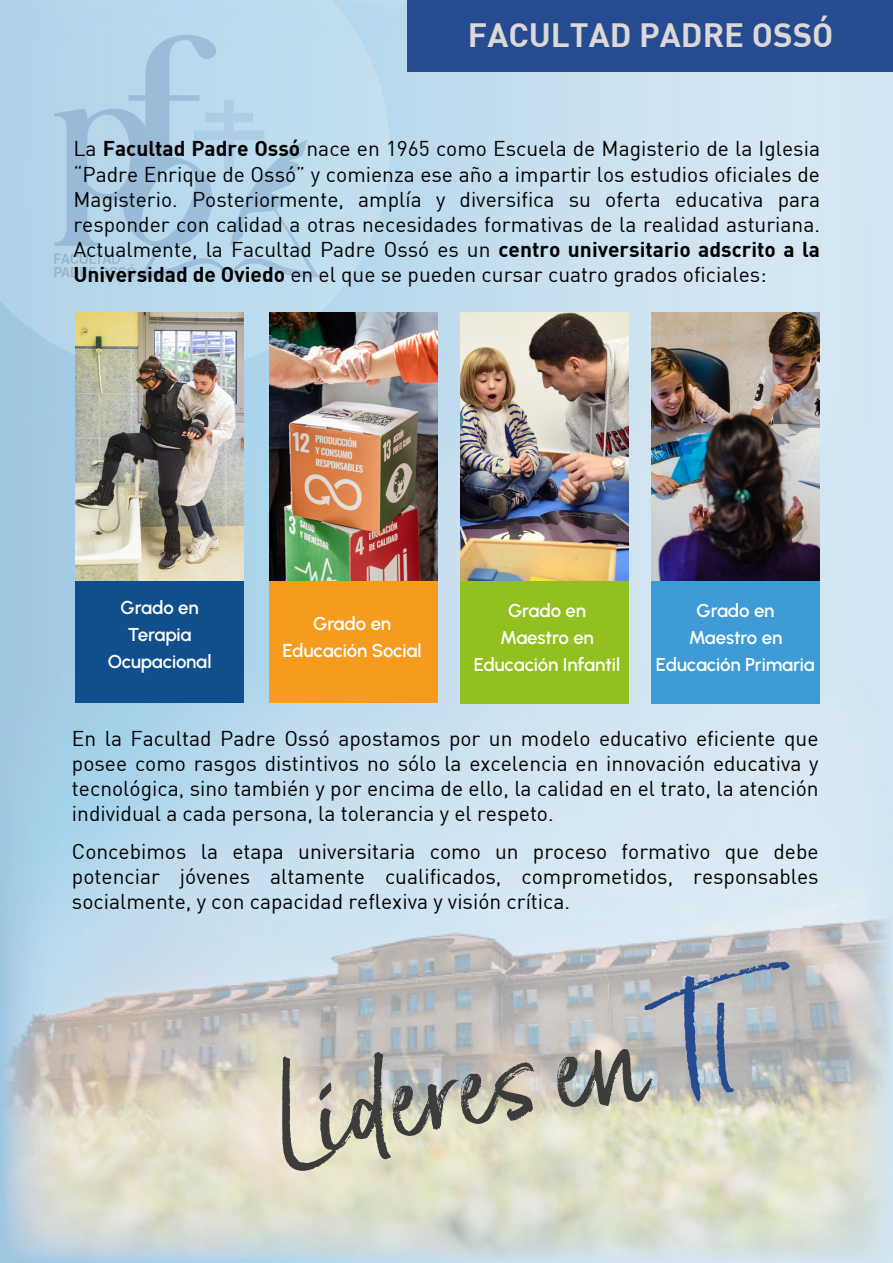
<style>
.page{position:relative;width:893px;height:1263px;background:#fff}
.page>*{position:absolute;margin:0;border:0;box-sizing:border-box;transform-origin:0 0}
.t1{font:700 33px "DIN";color:#dcd8d7}
.t2{font:21px/25.2px "DIN";color:#000;text-align:justify}
.t3{font:600 18.6px/26.8px "Urbanist";letter-spacing:-.01em;color:#fff;text-align:center}
.s1{font-weight:700}
</style>
<div class="page">
<img style="left:0;top:0;width:893px;height:1263px">
<svg style="left:0;top:0;width:390px;height:374px;background:#b7d7ea"></svg>
<svg style="left:54px;top:35px;width:265px;height:243px;background:#b1d1e7"></svg>
<div style="left:460px;top:579px;width:169px;height:124px;background:#92c01f"></div>
<div style="left:651px;top:579px;width:169px;height:124px;background:#3f9bd6"></div>
<div style="left:76px;top:578px;width:168px;height:124px;background:#104f8b"></div>
<img style="left:460px;top:312px;width:169px;height:269px">
<img style="left:76px;top:312px;width:168px;height:269px">
<img style="left:651px;top:312px;width:169px;height:269px">
<svg style="left:644px;top:962px;width:146px;height:140px;background:#a7adb4"></svg>
<svg style="left:282px;top:1049px;width:370px;height:122px;background:#bab8a9"></svg>
<div style="left:407px;top:0;width:486px;height:72px;background:#254c90"></div>
<div style="left:269px;top:578px;width:168px;height:124px;background:#f59c1f"></div>
<img style="left:269px;top:312px;width:168px;height:269px">
<h1 class="t1" style="left:468px;top:14px;width:367px">FACULTAD PADRE OSSÓ</h1>
<p class="t2" style="left:73px;top:136px;width:748px">La <span class="s1">Facultad Padre Ossó</span> nace en 1965 como Escuela de Magisterio de la Iglesia “Padre Enrique de Ossó” y comienza ese año a impartir los estudios oficiales de Magisterio. Posteriormente, amplía y diversifica su oferta educativa para responder con calidad a otras necesidades formativas de la realidad asturiana.<br>Actualmente, la Facultad Padre Ossó es un <span class="s1">centro universitario adscrito a la Universidad de Oviedo</span> en el que se pueden cursar cuatro grados oficiales:</p>
<p class="t3" style="left:108px;top:594px;width:105px">Grado en<br>Terapia<br>Ocupacional</p>
<p class="t3" style="left:282px;top:610px;width:141px">Grado en<br>Educación Social</p>
<p class="t3" style="left:474px;top:597px;width:148px">Grado en<br>Maestro en<br>Educación Infantil</p>
<p class="t3" style="left:656px;top:597px;width:161px">Grado en<br>Maestro en<br>Educación Primaria</p>
<p class="t2" style="left:72px;top:725px;width:748px">En la Facultad Padre Ossó apostamos por un modelo educativo eficiente que posee como rasgos distintivos no sólo la excelencia en innovación educativa y tecnológica, sino también y por encima de ello, la calidad en el trato, la atención individual a cada persona, la tolerancia y el respeto.</p>
<p class="t2" style="left:72px;top:838px;width:748px">Concebimos la etapa universitaria como un proceso formativo que debe potenciar jóvenes altamente cualificados, comprometidos, responsables socialmente, y con capacidad reflexiva y visión crítica.</p>
</div>
